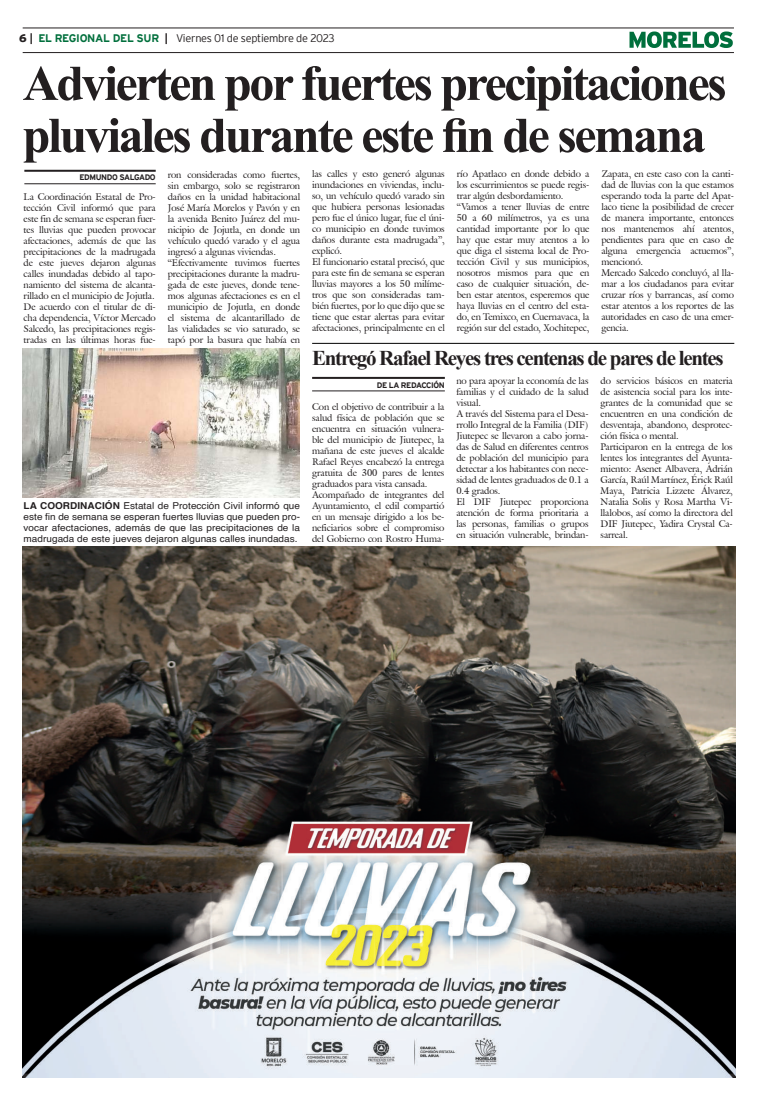
<style>
.page{position:relative;width:757px;height:1106px;background:#fff}
.page>*{position:absolute;margin:0;border:0;box-sizing:border-box;transform-origin:0 0}
.t1{font:700 50px/52px "Times New Roman";letter-spacing:-.05em;color:#231f20}
.t2{font:700 21px "Times New Roman";letter-spacing:-.06em;color:#231f20}
.t3{font:300 11px "Interstate";letter-spacing:-.025em;color:#231f20}
.t4{font:9.5px/11px "Galliard IT Cby BT";letter-spacing:-.01em;color:#231f20}
.t5{font:9.5px/11px "Helvetica";letter-spacing:.005em;color:#231f20;text-align:justify;scale:1.05 1}
.t6{font:700 8px "Interstate";letter-spacing:-.05em;color:#231f20}
.s1{font-weight:900}
.s2{font-weight:700}
.s3{font-weight:700;color:#006f3c}
</style>
<div class="page">
<hr style="left:23px;top:28px;width:711px;height:1px;background:#231f20">
<hr style="left:23px;top:52px;width:711px;height:1px;background:#231f20">
<svg style="left:629px;top:31px;width:104px;height:17px"></svg>
<img style="left:22px;top:546px;width:714px;height:531px">
<hr style="left:312px;top:377px;width:133px;height:2px;background:#231f20">
<hr style="left:312px;top:390px;width:133px;height:1px;background:#231f20">
<hr style="left:312px;top:343px;width:422px;height:1px;background:#000">
<hr style="left:24px;top:170px;width:132px;height:2px;background:#231f20">
<hr style="left:24px;top:183px;width:132px;height:1px;background:#231f20">
<img style="left:23px;top:349px;width:276px;height:148px">
<p class="t3" style="left:19px;top:32px;width:317px"><span class="s1">6</span> <span class="s2">|</span> <span class="s3">EL REGIONAL DEL SUR</span> <span class="s2">|</span> Viernes 01 de septiembre de 2023</p>
<h1 class="t1" style="left:23px;top:56px;width:705px">Advierten por fuertes precipitaciones pluviales durante este fin de semana</h1>
<p class="t6" style="left:79px;top:173px;width:78px">EDMUNDO SALGADO</p>
<p class="t4" style="left:312px;top:168px;width:134px">las calles y esto generó algunas inundaciones en viviendas, inclu&shy;so, un vehículo quedó varado sin que hubiera personas lesionadas pero fue el único lugar, fue el úni&shy;co municipio en donde tuvimos daños durante esta madrugada”, explicó.<br>El funcionario estatal precisó, que para este fin de semana se esperan lluvias mayores a los 50 milíme&shy;tros que son consideradas tam&shy;bién fuertes, por lo que dijo que se tiene que estar alertas para evitar afectaciones, principalmente en el</p>
<p class="t4" style="left:457px;top:168px;width:134px">río Apatlaco en donde debido a los escurrimientos se puede regis&shy;trar algún desbordamiento. “Vamos a tener lluvias de entre<br>50 a 60 milímetros, ya es una cantidad importante por lo que hay que estar muy atentos a lo que diga el sistema local de Pro&shy;tección Civil y sus municipios, nosotros mismos para que en caso de cualquier situación, de&shy;ben estar atentos, esperemos que haya lluvias en el centro del esta&shy;do, en Temixco, en Cuernavaca, la región sur del estado, Xochitepec,</p>
<p class="t4" style="left:601px;top:168px;width:134px">Zapata, en este caso con la canti&shy;dad de lluvias con la que estamos esperando toda la parte del Apat&shy;laco tiene la posibilidad de crecer de manera importante, entonces nos mantenemos ahí atentos, pendientes para que en caso de alguna emergencia actuemos”, mencionó.<br>Mercado Salcedo concluyó, al lla&shy;mar a los ciudadanos para evitar cruzar ríos y barrancas, así como estar atentos a los reportes de las autoridades en caso de una emer&shy;gencia.</p>
<p class="t4" style="left:168px;top:169px;width:134px">ron consideradas como fuertes, sin embargo, solo se registraron daños en la unidad habitacional<br>José María Morelos y Pavón y en la avenida Benito Juárez del mu&shy;nicipio de Jojutla, en donde un vehículo quedó varado y el agua ingresó a algunas viviendas. “Efectivamente tuvimos fuertes precipitaciones durante la madru&shy;gada de este jueves, donde tene&shy;mos algunas afectaciones es en el municipio de Jojutla, en donde el sistema de alcantarillado de las vialidades se vio saturado, se tapó por la basura que había en</p>
<p class="t4" style="left:24px;top:191px;width:134px">La Coordinación Estatal de Pro&shy;tección Civil informó que para este fin de semana se esperan fuer&shy;tes lluvias que pueden provocar afectaciones, además de que las precipitaciones de la madrugada de este jueves dejaron algunas calles inundadas debido al tapo&shy;namiento del sistema de alcanta&shy;rillado en el municipio de Jojutla.<br>De acuerdo con el titular de di&shy;cha dependencia, Víctor Mercado<br>Salcedo, las precipitaciones regis&shy;tradas en las últimas horas fue-</p>
<p class="t5" style="left:24px;top:500px;width:265px"><span class="s2">LA COORDINACIÓN</span> Estatal de Protección Civil informó que este fin de semana se esperan fuertes lluvias que pueden pro&shy;vocar afectaciones, además de que las precipitaciones de la madrugada de este jueves dejaron algunas calles inundadas.</p>
<h2 class="t2" style="left:312px;top:343px;width:413px">Entregó Rafael Reyes tres centenas de pares de lentes</h2>
<p class="t6" style="left:377px;top:380px;width:69px">DE LA REDACCIÓN</p>
<p class="t4" style="left:312px;top:400px;width:134px">Con el objetivo de contribuir a la salud física de población que se encuentra en situación vulnera&shy;ble del municipio de Jiutepec, la mañana de este jueves el alcalde<br>Rafael Reyes encabezó la entrega gratuita de 300 pares de lentes graduados para vista cansada.<br>Acompañado de integrantes del<br>Ayuntamiento, el edil compartió en un mensaje dirigido a los be&shy;neficiarios sobre el compromiso del Gobierno con Rostro Huma-</p>
<p class="t4" style="left:456px;top:375px;width:134px">no para apoyar la economía de las familias y el cuidado de la salud visual.<br>A través del Sistema para el Desa&shy;rrollo Integral de la Familia (DIF)<br>Jiutepec se llevaron a cabo jorna&shy;das de Salud en diferentes centros de población del municipio para detectar a los habitantes con nece&shy;sidad de lentes graduados de 0.1 a<br>0.4 grados.<br>El DIF Jiutepec proporciona atención de forma prioritaria a las personas, familias o grupos en situación vulnerable, brindan-</p>
<p class="t4" style="left:600px;top:375px;width:134px">do servicios básicos en materia de asistencia social para los inte&shy;grantes de la comunidad que se encuentren en una condición de desventaja, abandono, desprotec&shy;ción física o mental.<br>Participaron en la entrega de los lentes los integrantes del Ayunta&shy;miento: Asenet Albavera, Adrián<br>García, Raúl Martínez, Érick Raúl<br>Maya, Patricia Lizzete Álvarez,<br>Natalia Solis y Rosa Martha Vi&shy;llalobos, así como la directora del<br>DIF Jiutepec, Yadira Crystal Ca&shy;sarreal.</p>
</div>
